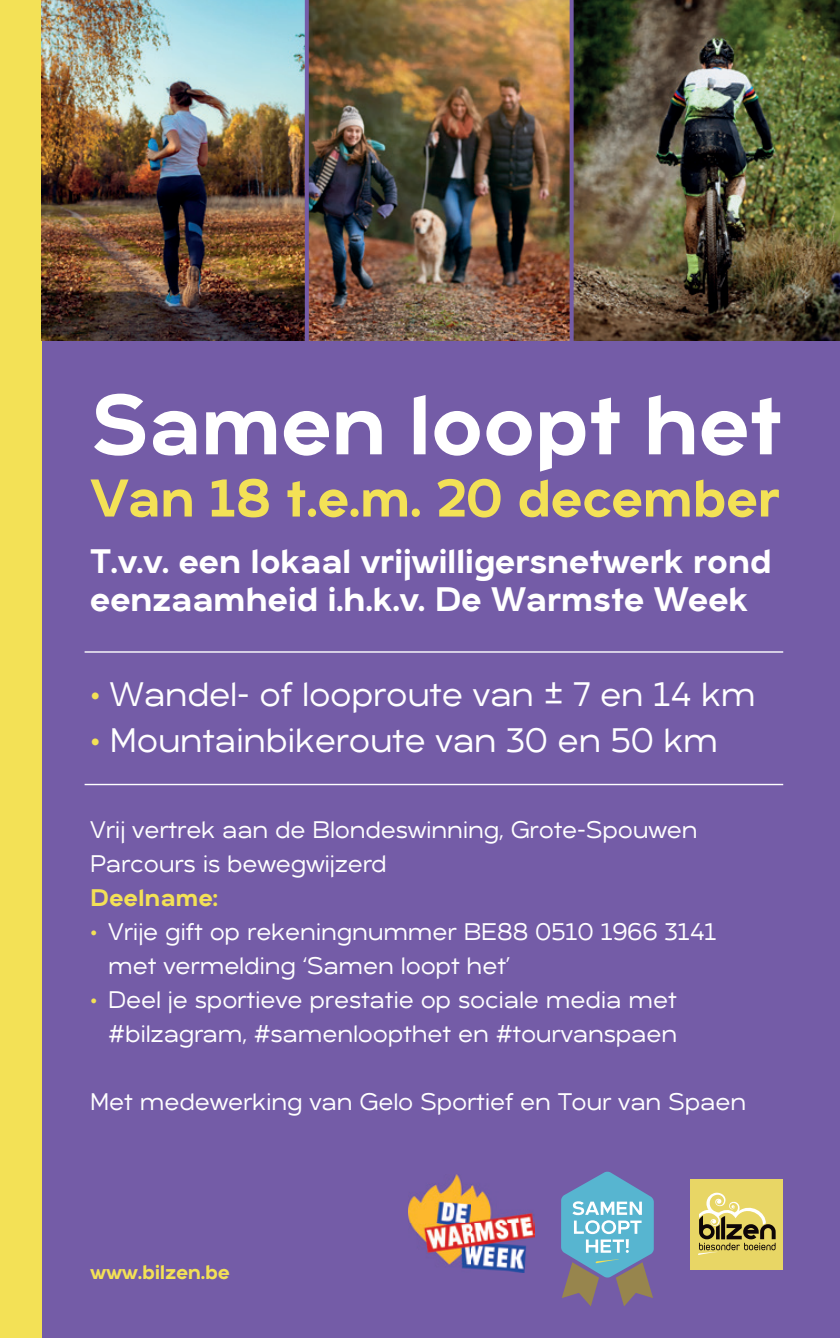
<style>
.page{position:relative;width:840px;height:1338px;background:#fff}
.page>*{position:absolute;margin:0;border:0;box-sizing:border-box;transform-origin:0 0}
.t1{font:700 84.8px "Arkibal Display";letter-spacing:-.02em;color:#fff}
.t2{font:700 53px "Arkibal Display";letter-spacing:-.02em;color:#f3e156}
.t3{font:700 34px/38px "Arkibal Display";letter-spacing:-.02em;color:#fff}
.t4{font:500 34px "Arkibal Display";letter-spacing:-.01em;color:#fff}
.t5{font:500 24px/34px "Arkibal Display";letter-spacing:-.01em;color:#fff}
.t6{font:700 24px "Arkibal Display";letter-spacing:-.01em;color:#f3e156}
.t7{font:700 20px "Arkibal Display";letter-spacing:-.02em;color:#f3e156}
.s1{font-weight:800;color:#f3e156}
</style>
<div class="page">
<div style="left:42px;top:340px;width:797px;height:998px;background:#745ca7"></div>
<div style="left:0;top:0;width:42px;height:1338px;background:#f3e156"></div>
<svg style="left:561px;top:1171px;width:92px;height:135px"></svg>
<img style="left:408px;top:1174px;width:126px;height:99px">
<div style="left:690px;top:1179px;width:92px;height:91px;background:#e8d665"></div>
<svg style="left:698px;top:1192px;width:77px;height:63px"></svg>
<img style="left:42px;top:0;width:262px;height:340px">
<img style="left:308px;top:0;width:261px;height:340px">
<img style="left:573px;top:0;width:266px;height:340px">
<hr style="left:85px;top:651px;width:697px;height:2px;background:#fff">
<hr style="left:85px;top:784px;width:697px;height:1px;background:#fff">
<svg style="left:304px;top:0;width:4px;height:341px"></svg>
<svg style="left:569px;top:0;width:4px;height:341px"></svg>
<h1 class="t1" style="left:90px;top:363px;width:694px">Samen loopt het</h1>
<h2 class="t2" style="left:90px;top:460px;width:691px">Van 18 t.e.m. 20 december</h2>
<h3 class="t3" style="left:90px;top:541px;width:683px">T.v.v. een lokaal vrijwilligersnetwerk rond eenzaamheid i.h.k.v. De Warmste Week</h3>
<h3 class="t4" style="left:90px;top:672px;width:666px"><span class="s1">•</span> Wandel- of looproute van ± 7 en 14 km</h3>
<h3 class="t4" style="left:90px;top:718px;width:629px"><span class="s1">•</span> Mountainbikeroute van 30 en 50 km</h3>
<p class="t5" style="left:90px;top:812px;width:608px">Vrij vertrek aan de Blondeswinning, Grote-Spouwen<br>Parcours is bewegwijzerd</p>
<p class="t6" style="left:90px;top:880px;width:129px">Deelname:</p>
<p class="t5" style="left:108px;top:914px;width:609px;text-indent:-18px"><span class="s1">•</span> Vrije gift op rekeningnummer BE88 0510 1966 3141 met vermelding ‘Samen loopt het’</p>
<p class="t5" style="left:90px;top:982px;width:588px;text-align:right"><span class="s1">•</span> Deel je sportieve prestatie op sociale media met #bilzagram, #samenloopthet en #tourvanspaen</p>
<p class="t5" style="left:90px;top:1084px;width:657px">Met medewerking van Gelo Sportief en Tour van Spaen</p>
<p class="t7" style="left:90px;top:1257px;width:141px">www.bilzen.be</p>
</div>
